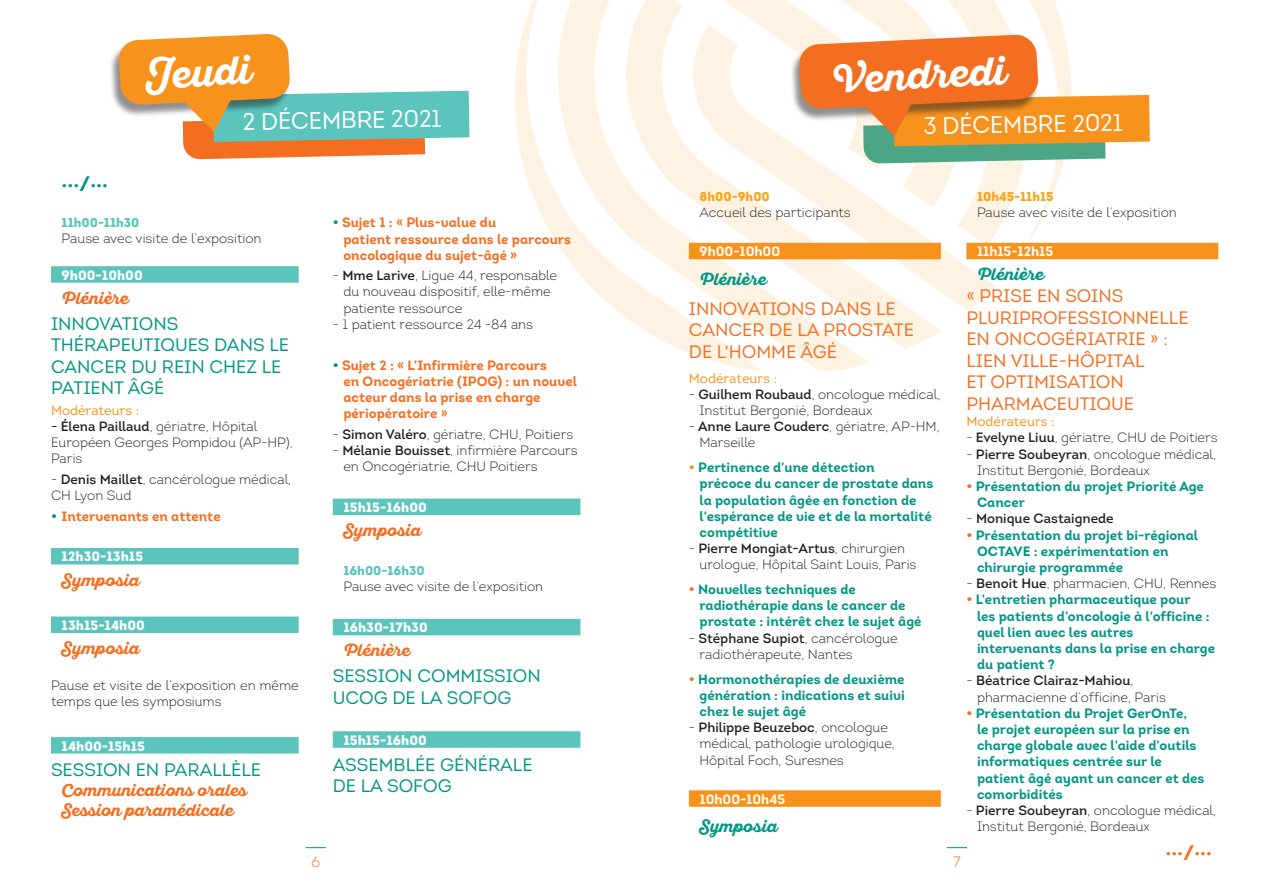
<style>
.page{position:relative;width:1263px;height:893px;background:#fff}
.page>*{position:absolute;margin:0;border:0;box-sizing:border-box;transform-origin:0 0}
.t1{font:39px "Sant Elia Script Bold DMO";color:#fff}
.t2{font:24px "Intro Book Alt";color:#fff}
.t3{font:700 21px "Intro";color:#009685}
.t4{font:700 21px "Intro";color:#f36e21}
.t5{font:18px/21.6px "Intro Book Alt";color:#f36e21}
.t6{font:18px/21.6px "Intro Book Alt";color:#009685}
.t7{font:16.5px/19.8px "Sant Elia Script Bold DMO";color:#f36e21}
.t8{font:16.5px "Sant Elia Script Bold DMO";color:#009685}
.t9{font:300 15px "Intro";color:#f36e21}
.t10{font:300 13.5px/16.2px "Intro";color:#231f20}
.t11{font:13.5px/16.2px "Intro Bold Alt";color:#009685}
.t12{font:13.5px/16.2px "Intro Bold Alt";color:#f36e21}
.t13{font:900 13.5px "Intro";color:#fff}
.t14{font:13.5px "Intro";letter-spacing:-.005em;color:#f7931d}
.t15{font:700 13.5px "Intro";color:#fff}
.t16{font:13.5px "Intro";color:#231f20}
.t17{font:900 12.75px "Intro";color:#5ac4bd}
.t18{font:900 12.75px "Intro";color:#f9a51b}
.s1{font-weight:400}
.s2{color:#009685}
.s3{color:#f7931d}
.s4{color:#f36e21}
.s5{font-weight:300}
</style>
<div class="page">
<svg style="left:515px;top:0;width:353px;height:371px"></svg>
<svg style="left:676px;top:246px;width:319px;height:106px"></svg>
<svg style="left:717px;top:259px;width:105px;height:20px"></svg>
<svg style="left:587px;top:0;width:55px;height:209px"></svg>
<svg style="left:642px;top:0;width:180px;height:246px;fill:#fef5e9"></svg>
<svg style="left:822px;top:0;width:289px;height:283px"></svg>
<div style="left:51px;top:266px;width:248px;height:17px;background:#5ac4bd"></div>
<div style="left:51px;top:548px;width:248px;height:16px;background:#5ac4bd"></div>
<div style="left:51px;top:616px;width:248px;height:17px;background:#5ac4bd"></div>
<div style="left:51px;top:737px;width:248px;height:17px;background:#5ac4bd"></div>
<div style="left:333px;top:499px;width:247px;height:16px;background:#5ac4bd"></div>
<div style="left:333px;top:619px;width:247px;height:16px;background:#5ac4bd"></div>
<div style="left:333px;top:731px;width:247px;height:17px;background:#5ac4bd"></div>
<svg style="left:306px;top:847px;width:20px;height:1px"></svg>
<svg style="left:947px;top:847px;width:20px;height:1px"></svg>
<div style="left:790px;top:37px;width:249px;height:85px;background:#231f20;opacity:.5"></div>
<svg style="left:798px;top:33px;width:352px;height:131px"></svg>
<div style="left:109px;top:37px;width:182px;height:81px;background:#231f20;opacity:.5"></div>
<svg style="left:118px;top:34px;width:351px;height:125px"></svg>
<div style="left:689px;top:243px;width:252px;height:16px;background:#f7931d"></div>
<div style="left:689px;top:790px;width:252px;height:17px;background:#f7931d"></div>
<div style="left:966px;top:243px;width:252px;height:16px;background:#f7931d"></div>
<h1 class="t1" style="left:144px;top:53px;width:107px;rotate:-3deg">Jeudi</h1>
<h3 class="t3" style="left:62px;top:166px;width:48px">.../...</h3>
<h2 class="t2" style="left:242px;top:107px;width:200px;rotate:-1deg">2 DÉCEMBRE 2021</h2>
<p class="t17" style="left:62px;top:214px;width:79px">11h00-11h30</p>
<p class="t10" style="left:62px;top:230px;width:201px">Pause avec visite de l’exposition</p>
<p class="t13" style="left:62px;top:266px;width:83px">9h00-10h00</p>
<p class="t7" style="left:62px;top:288px;width:69px">Plénière</p>
<h3 class="t6" style="left:51px;top:313px;width:239px">INNOVATIONS<br>THÉRAPEUTIQUES DANS LE<br>CANCER DU REIN CHEZ LE<br>PATIENT ÂGÉ</h3>
<p class="t14" style="left:51px;top:402px;width:90px">Modérateurs :</p>
<p class="t10" style="left:51px;top:418px;width:243px"><span class="s1">-</span> <span class="s1">Élena Paillaud</span>, gériatre, Hôpital<br>Européen Georges Pompidou (AP-HP),<br>Paris</p>
<p class="t10" style="left:51px;top:471px;width:242px">- <span class="s1">Denis Maillet</span>, cancérologue médical,<br>CH Lyon Sud</p>
<p class="t12" style="left:51px;top:508px;width:171px"><span class="s2">•</span> Intervenants en attente</p>
<p class="t13" style="left:62px;top:548px;width:83px">12h30-13h15</p>
<p class="t7" style="left:62px;top:570px;width:79px">Symposia</p>
<p class="t13" style="left:62px;top:616px;width:85px">13h15-14h00</p>
<p class="t7" style="left:62px;top:638px;width:79px">Symposia</p>
<p class="t10" style="left:51px;top:677px;width:249px">Pause et visite de l’exposition en même temps que les symposiums</p>
<p class="t13" style="left:62px;top:737px;width:85px">14h00-15h15</p>
<h3 class="t6" style="left:51px;top:759px;width:212px">SESSION EN PARALLÈLE</h3>
<p class="t7" style="left:62px;top:781px;width:187px">Communications orales<br>Session paramédicale</p>
<p class="t12" style="left:343px;top:214px;width:229px;text-indent:-11px"><span class="s2">•</span> Sujet 1 : « Plus-value du<br>patient ressource dans le parcours oncologique du sujet-âgé »</p>
<p class="t10" style="left:343px;top:267px;width:215px;text-indent:-11px">- <span class="s1">Mme Larive</span>, Ligue 44, responsable du nouveau dispositif, elle-même patiente ressource</p>
<p class="t10" style="left:333px;top:316px;width:202px">- 1 patient ressource 24 -84 ans</p>
<p class="t12" style="left:343px;top:357px;width:235px;text-indent:-11px"><span class="s2">•</span> Sujet 2 : « L’Infirmière Parcours<br>en Oncogériatrie (IPOG) : un nouvel acteur dans la prise en charge périopératoire »</p>
<p class="t10" style="left:333px;top:426px;width:242px">- <span class="s1">Simon Valéro</span>, gériatre, CHU, Poitiers</p>
<p class="t10" style="left:343px;top:442px;width:236px;text-indent:-11px">- <span class="s1">Mélanie Bouisset</span>, infirmière Parcours en Oncogériatrie, CHU Poitiers</p>
<p class="t13" style="left:343px;top:498px;width:85px">15h15-16h00</p>
<p class="t7" style="left:343px;top:521px;width:79px">Symposia</p>
<p class="t17" style="left:343px;top:562px;width:83px">16h00-16h30</p>
<p class="t10" style="left:343px;top:579px;width:201px">Pause avec visite de l’exposition</p>
<p class="t13" style="left:343px;top:619px;width:86px">16h30-17h30</p>
<p class="t7" style="left:343px;top:641px;width:69px">Plénière</p>
<h3 class="t6" style="left:333px;top:665px;width:210px">SESSION COMMISSION<br>UCOG DE LA SOFOG</h3>
<p class="t13" style="left:343px;top:731px;width:85px">15h15-16h00</p>
<h3 class="t6" style="left:333px;top:754px;width:201px">ASSEMBLÉE GÉNÉRALE<br>DE LA SOFOG</h3>
<h1 class="t1" style="left:830px;top:57px;width:176px;rotate:-3deg">Vendredi</h1>
<h2 class="t2" style="left:923px;top:111px;width:201px;rotate:-1deg">3 DÉCEMBRE 2021</h2>
<p class="t18" style="left:699px;top:188px;width:72px">8h00-9h00</p>
<p class="t10" style="left:699px;top:204px;width:153px">Accueil des participants</p>
<p class="t15" style="left:699px;top:243px;width:82px">9h00-10h00</p>
<p class="t8" style="left:699px;top:269px;width:69px">Plénière</p>
<h3 class="t5" style="left:689px;top:298px;width:227px">INNOVATIONS DANS LE<br>CANCER DE LA PROSTATE<br>DE L'HOMME ÂGÉ</h3>
<p class="t14" style="left:689px;top:370px;width:90px">Modérateurs :</p>
<p class="t10" style="left:699px;top:386px;width:242px;text-indent:-11px">- <span class="s1">Guilhem Roubaud</span>, oncologue médical,<br>Institut Bergonié, Bordeaux</p>
<p class="t10" style="left:699px;top:418px;width:242px;text-indent:-11px">- <span class="s1">Anne Laure Couderc</span>, gériatre, AP-HM,<br>Marseille</p>
<p class="t11" style="left:699px;top:459px;width:235px;text-indent:-11px"><span class="s3">•</span> Pertinence d'une détection<br>précoce du cancer de prostate dans la population âgée en fonction de l'espérance de vie et de la mortalité compétitive</p>
<p class="t10" style="left:699px;top:540px;width:218px;text-indent:-11px">- <span class="s1">Pierre Mongiat-Artus</span>, chirurgien urologue, Hôpital Saint Louis, Paris</p>
<p class="t11" style="left:699px;top:581px;width:224px;text-indent:-11px"><span class="s4">•</span> Nouvelles techniques de radiothérapie dans le cancer de prostate : intérêt chez le sujet âgé</p>
<p class="t10" style="left:699px;top:630px;width:200px;text-indent:-11px">- <span class="s1">Stéphane Supiot</span>, cancérologue radiothérapeute, Nantes</p>
<p class="t11" style="left:699px;top:671px;width:207px;text-align:justify;text-indent:-11px"><span class="s4">•</span> Hormonothérapies de deuxième génération : indications et suivi chez le sujet âgé</p>
<p class="t10" style="left:699px;top:719px;width:197px;text-indent:-11px">- <span class="s1">Philippe Beuzeboc</span>, oncologue médical, pathologie urologique,<br>Hôpital Foch, Suresnes</p>
<p class="t15" style="left:699px;top:790px;width:87px">10h00-10h45</p>
<p class="t8" style="left:699px;top:817px;width:79px">Symposia</p>
<p class="t18" style="left:977px;top:188px;width:78px">10h45-11h15</p>
<p class="t10" style="left:977px;top:204px;width:201px">Pause avec visite de l’exposition</p>
<p class="t15" style="left:977px;top:243px;width:78px">11h15-12h15</p>
<p class="t8" style="left:977px;top:265px;width:69px">Plénière</p>
<h3 class="t5" style="left:966px;top:285px;width:224px">« PRISE EN SOINS<br>PLURIPROFESSIONNELLE<br>EN ONCOGÉRIATRIE » :<br>LIEN VILLE-HÔPITAL<br>ET OPTIMISATION<br>PHARMACEUTIQUE</h3>
<p class="t14" style="left:966px;top:413px;width:90px">Modérateurs :</p>
<p class="t10" style="left:966px;top:430px;width:253px">- <span class="s1">Evelyne Liuu</span>, gériatre, CHU de Poitiers</p>
<p class="t10" style="left:977px;top:446px;width:241px;text-indent:-11px">- <span class="s1">Pierre Soubeyran</span>, oncologue médical,<br>Institut Bergonié, Bordeaux</p>
<p class="t11" style="left:977px;top:478px;width:228px;text-indent:-11px"><span class="s4">•</span> Présentation du projet Priorité Age<br>Cancer</p>
<p class="t16" style="left:966px;top:510px;width:149px"><span class="s5">-</span> Monique Castaignede</p>
<p class="t11" style="left:977px;top:527px;width:223px;text-indent:-11px"><span class="s4">•</span> Présentation du projet bi-régional<br>OCTAVE : expérimentation en chirurgie programmée</p>
<p class="t10" style="left:966px;top:575px;width:251px">- <span class="s1">Benoit Hue</span>, pharmacien, CHU, Rennes</p>
<p class="t11" style="left:977px;top:591px;width:240px;text-indent:-11px"><span class="s4">•</span> L'entretien pharmaceutique pour<br>les patients d'oncologie à l'officine : quel lien avec les autres intervenants dans la prise en charge du patient ?</p>
<p class="t10" style="left:977px;top:673px;width:190px;text-indent:-11px">- <span class="s1">Béatrice Clairaz-Mahiou</span>, pharmacienne d’officine, Paris</p>
<p class="t11" style="left:977px;top:705px;width:229px;text-indent:-11px"><span class="s4">•</span> Présentation du Projet GerOnTe,<br>le projet européen sur la prise en charge globale avec l'aide d'outils informatiques centrée sur le patient âgé ayant un cancer et des comorbidités</p>
<p class="t10" style="left:977px;top:802px;width:241px;text-indent:-11px">- <span class="s1">Pierre Soubeyran</span>, oncologue médical,<br>Institut Bergonié, Bordeaux</p>
<p class="t9" style="left:311px;top:852px;width:10px">6</p>
<p class="t9" style="left:953px;top:852px;width:9px">7</p>
<h3 class="t4" style="left:1165px;top:834px;width:48px">.../...</h3>
</div>
